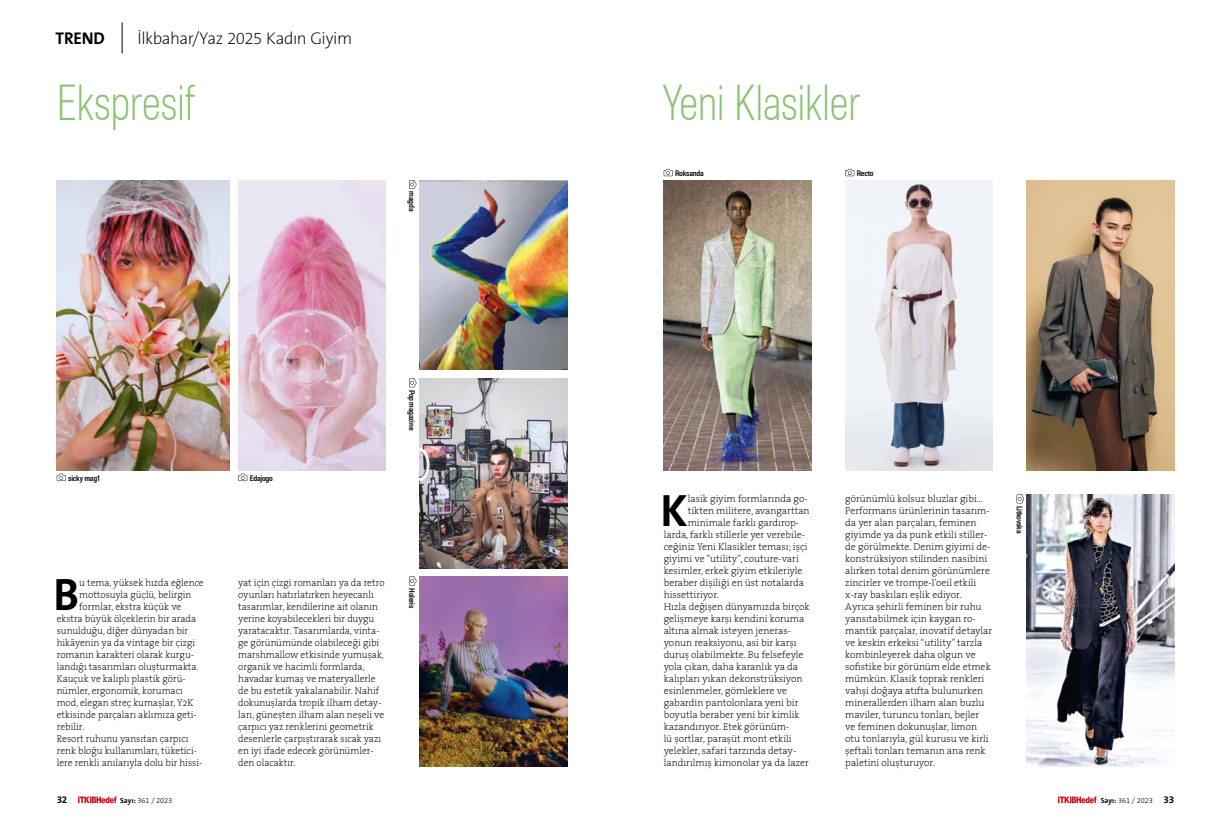
<style>
.page{position:relative;width:1231px;height:823px;background:#fff}
.page>*{position:absolute;margin:0;border:0;box-sizing:border-box;transform-origin:0 0}
.t1{font:300 semi-condensed 49.2px "Molde";color:#8cc373;scale:.89 1}
.t2{font:700 45.6px "The Sans B W7";color:#000}
.t3{font:200 17px "The Sans B W2";letter-spacing:-.035em;color:#000}
.t4{font:700 17px "The Sans B W7";letter-spacing:-.01em;color:#000}
.t5{font:10px/12px "The Serif";color:#000}
.t6{font:700 10px "The Sans B W7";color:#000}
.t7{font:600 semi-condensed 8px "Molde";letter-spacing:-.02em;color:#000}
.t8{font:300 7.5px "The Sans B W3";letter-spacing:-.01em;color:#000}
.s1{font-family:"The Sans B W7";font-weight:700}
.s2{font-family:"The Sans B W7";font-weight:700;font-size:10px}
</style>
<div class="page">
<svg style="left:78px;top:796px;width:38px;height:6px"></svg>
<svg style="left:1058px;top:796px;width:38px;height:6px"></svg>
<hr style="left:122px;top:22px;width:1px;height:31px;background:#000">
<img style="left:238px;top:180px;width:148px;height:290px">
<img style="left:420px;top:180px;width:147px;height:189px">
<img style="left:420px;top:378px;width:147px;height:189px">
<img style="left:420px;top:576px;width:147px;height:189px">
<img style="left:57px;top:180px;width:173px;height:290px">
<svg style="left:57px;top:473px;width:9px;height:7px"></svg>
<svg style="left:238px;top:473px;width:9px;height:7px"></svg>
<svg style="left:409px;top:180px;width:7px;height:9px"></svg>
<svg style="left:409px;top:378px;width:7px;height:9px"></svg>
<svg style="left:409px;top:576px;width:7px;height:9px"></svg>
<img style="left:845px;top:180px;width:147px;height:290px">
<img style="left:663px;top:180px;width:148px;height:290px">
<img style="left:1026px;top:180px;width:148px;height:290px">
<img style="left:1026px;top:494px;width:148px;height:271px">
<svg style="left:1016px;top:494px;width:7px;height:9px"></svg>
<svg style="left:845px;top:169px;width:9px;height:7px"></svg>
<svg style="left:663px;top:169px;width:9px;height:7px"></svg>
<h3 class="t4" style="left:56px;top:27px;width:51px">TREND</h3>
<h3 class="t3" style="left:138px;top:27px;width:216px">İlkbahar/Yaz 2025 Kadın Giyim</h3>
<h1 class="t1" style="left:57px;top:72px;width:157px">Ekspresif</h1>
<p class="t7" style="left:417px;top:191px;width:21px;rotate:90deg">magda</p>
<p class="t7" style="left:68px;top:472px;width:33px">sicky mag1</p>
<p class="t7" style="left:250px;top:472px;width:25px">Edajogo</p>
<p class="t7" style="left:417px;top:389px;width:42px;rotate:90deg">Pop magazine</p>
<h2 class="t2" style="left:54px;top:564px;width:27px">B</h2>
<p class="t5" style="left:79px;top:575px;width:126px">u tema, yüksek hızda eğlence</p>
<p class="t5" style="left:79px;top:587px;width:114px">mottosuyla güçlü, belirgin</p>
<p class="t5" style="left:79px;top:599px;width:104px">formlar, ekstra küçük ve</p>
<p class="t5" style="left:57px;top:611px;width:141px">ekstra büyük ölçeklerin bir arada</p>
<p class="t5" style="left:57px;top:623px;width:133px">sunulduğu, diğer dünyadan bir</p>
<p class="t5" style="left:57px;top:635px;width:140px">hikâyenin ya da vintage bir çizgi</p>
<p class="t5" style="left:57px;top:647px;width:139px">romanın karakteri olarak kurgu-</p>
<p class="t5" style="left:57px;top:659px;width:143px">landığı tasarımları oluşturmakta.</p>
<p class="t5" style="left:57px;top:671px;width:130px">Kauçuk ve kalıplı plastik görü-</p>
<p class="t5" style="left:57px;top:683px;width:128px">nümler, ergonomik, korumacı</p>
<p class="t5" style="left:57px;top:695px;width:138px">mod, elegan streç kumaşlar, Y2K</p>
<p class="t5" style="left:57px;top:707px;width:141px">etkisinde parçaları aklımıza geti-</p>
<p class="t5" style="left:57px;top:719px;width:29px">rebilir.</p>
<p class="t5" style="left:57px;top:731px;width:133px">Resort ruhunu yansıtan çarpıcı</p>
<p class="t5" style="left:57px;top:743px;width:142px">renk bloğu kullanımları, tüketici-</p>
<p class="t5" style="left:57px;top:755px;width:147px">lere renkli anılarıyla dolu bir hissi-</p>
<p class="t5" style="left:238px;top:575px;width:148px">yat için çizgi romanları ya da retro oyunları hatırlatırken heyecanlı tasarımlar, kendilerine ait olanın yerine koyabilecekleri bir duygu yaratacaktır. Tasarımlarda, vinta&shy;ge görünümünde olabileceği gibi marshmallow etkisinde yumuşak, organik ve hacimli formlarda, havadar kumaş ve materyallerle de bu estetik yakalanabilir. Nahif dokunuşlarda tropik ilham detay&shy;ları, güneşten ilham alan neşeli ve çarpıcı yaz renklerini geometrik desenlerle çarpıştırarak sıcak yazı en iyi ifade edecek görünümler&shy;den olacaktır.</p>
<p class="t7" style="left:417px;top:587px;width:22px;rotate:90deg">Holeris</p>
<h1 class="t1" style="left:662px;top:72px;width:225px">Yeni Klasikler</h1>
<p class="t7" style="left:675px;top:168px;width:30px">Roksanda</p>
<p class="t7" style="left:856px;top:168px;width:18px">Recto</p>
<h2 class="t2" style="left:660px;top:480px;width:29px">K</h2>
<p class="t5" style="left:687px;top:491px;width:121px">lasik giyim formlarında go-</p>
<p class="t5" style="left:687px;top:503px;width:123px">tikten militere, avangarttan</p>
<p class="t5" style="left:687px;top:515px;width:113px">minimale farklı gardırop-</p>
<p class="t5" style="left:663px;top:527px;width:143px">larda, farklı stillerle yer verebile-</p>
<p class="t5" style="left:663px;top:539px;width:145px">ceğiniz Yeni Klasikler teması; işçi</p>
<p class="t5" style="left:663px;top:551px;width:137px">giyimi ve “utility”, couture-vari</p>
<p class="t5" style="left:663px;top:563px;width:140px">kesimler, erkek giyim etkileriyle</p>
<p class="t5" style="left:663px;top:575px;width:142px">beraber dişiliği en üst notalarda</p>
<p class="t5" style="left:663px;top:587px;width:57px">hissettiriyor.</p>
<p class="t5" style="left:663px;top:599px;width:147px">Hızla değişen dünyamızda birçok</p>
<p class="t5" style="left:663px;top:611px;width:142px">gelişmeye karşı kendini koruma</p>
<p class="t5" style="left:663px;top:623px;width:129px">altına almak isteyen jeneras-</p>
<p class="t5" style="left:663px;top:635px;width:134px">yonun reaksiyonu, asi bir karşı</p>
<p class="t5" style="left:663px;top:647px;width:141px">duruş olabilmekte. Bu felsefeyle</p>
<p class="t5" style="left:663px;top:659px;width:136px">yola çıkan, daha karanlık ya da</p>
<p class="t5" style="left:663px;top:671px;width:140px">kalıpları yıkan dekonstrüksiyon</p>
<p class="t5" style="left:663px;top:683px;width:125px">esinlenmeler, gömleklere ve</p>
<p class="t5" style="left:663px;top:695px;width:136px">gabardin pantolonlara yeni bir</p>
<p class="t5" style="left:663px;top:707px;width:137px">boyutla beraber yeni bir kimlik</p>
<p class="t5" style="left:663px;top:719px;width:127px">kazandırıyor. Etek görünüm-</p>
<p class="t5" style="left:663px;top:731px;width:129px">lü şortlar, paraşüt mont etkili</p>
<p class="t5" style="left:663px;top:743px;width:134px">yelekler, safari tarzında detay-</p>
<p class="t5" style="left:663px;top:755px;width:147px">landırılmış kimonolar ya da lazer</p>
<p class="t5" style="left:845px;top:491px;width:148px">görünümlü kolsuz bluzlar gibi…<br>Performans ürünlerinin tasarım&shy;da yer alan parçaları, feminen giyimde ya da punk etkili stiller&shy;de görülmekte. Denim giyimi de&shy;konstrüksiyon stilinden nasibini alırken total denim görünümlere zincirler ve trompe-l’oeil etkili x-ray baskıları eşlik ediyor.<br>Ayrıca şehirli feminen bir ruhu yansıtabilmek için kaygan ro&shy;mantik parçalar, inovatif detaylar ve keskin erkeksi “utility” tarzla kombinleyerek daha olgun ve sofistike bir görünüm elde etmek mümkün. Klasik toprak renkleri vahşi doğaya atıfta bulunurken minerallerden ilham alan buzlu maviler, turuncu tonları, bejler<br>ve feminen dokunuşlar, limon otu tonlarıyla, gül kurusu ve kirli şeftali tonları temanın ana renk paletini oluşturuyor.</p>
<p class="t7" style="left:1024px;top:505px;width:29px;rotate:90deg">Litkovska</p>
<p class="t6" style="left:57px;top:792px;width:12px">32</p>
<p class="t8" style="left:120px;top:795px;width:54px"><span class="s1">Sayı:</span> 361 / 2023</p>
<p class="t8" style="left:1100px;top:795px;width:75px"><span class="s1">Sayı:</span> 361 / 2023 <span class="s2">33</span></p>
</div>
